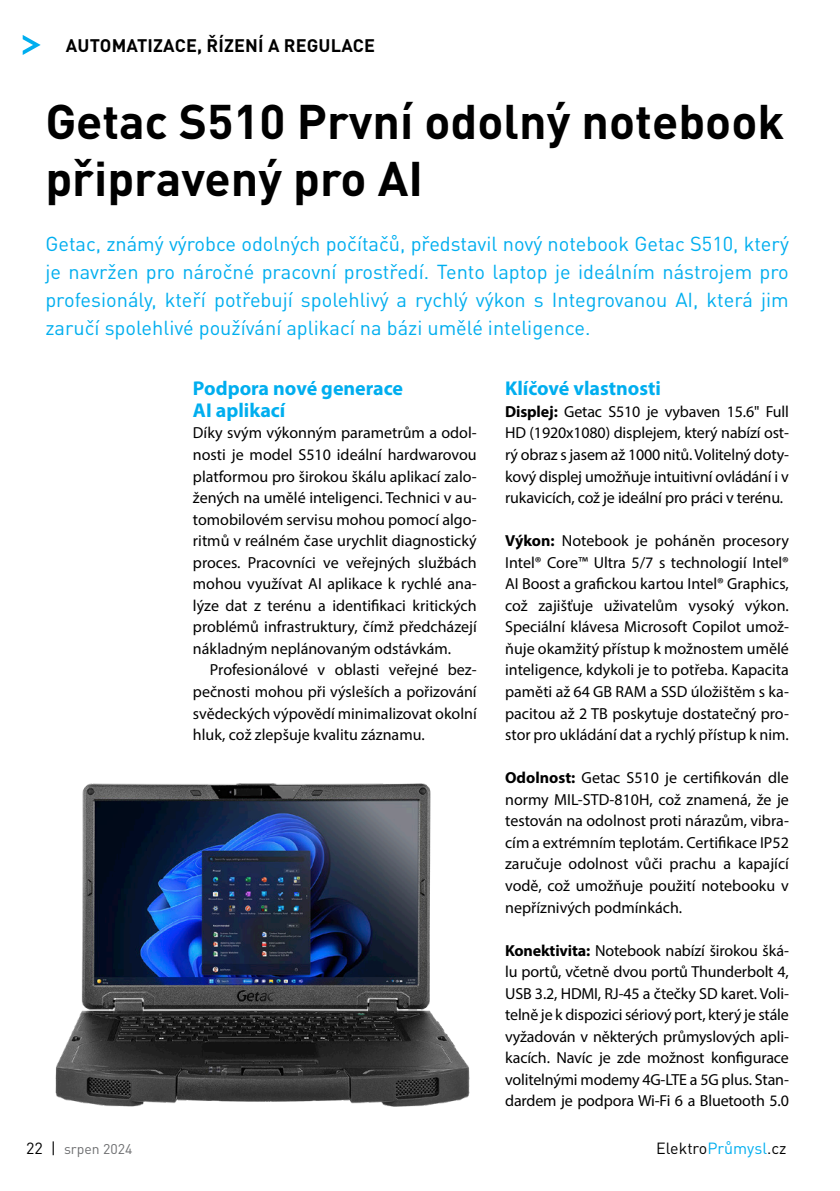
<style>
.page{position:relative;width:840px;height:1191px;background:#fff}
.page>*{position:absolute;margin:0;border:0;box-sizing:border-box;transform-origin:0 0}
.Nadpis_hlavní{font:700 48px/57.6px "DIN Pro";color:#000}
.Perex{font:20px/28px "DIN Pro";color:#00aeef;text-align:justify}
.Nadpis{font:700 20px "Myriad Pro";color:#00aeef}
.t1{font:700 18px "DIN Pro";letter-spacing:.01em;color:#000}
.Text_-_prni_odstavec{font:16px/21.6px "Myriad Pro";color:#000;text-align:justify}
.Text_-_další_odstavec{font:16px/21.6px "Myriad Pro";color:#000;text-align:justify}
.t2{font:16px "DIN Pro";color:#000}
.t3{font:14px "DIN Pro";color:#6d6e70}
.s1{font-size:16px;color:#000}
.s2{font-weight:700}
.s3{color:#00aeef}
</style>
<div class="page">
<svg style="left:23px;top:35px;width:18px;height:20px"></svg>
<img style="left:55px;top:783px;width:415px;height:324px">
<p class="t1" style="left:66px;top:33px;width:310px">AUTOMATIZACE, ŘÍZENÍ A REGULACE</p>
<p class="Nadpis_hlavní" style="left:45px;top:91px;width:740px">Getac S510 První odolný notebook připravený pro AI</p>
<p class="Perex" style="left:45px;top:229px;width:744px">Getac, známý výrobce odolných počítačů, představil nový notebook Getac S510, který je navržen pro náročné pracovní prostředí. Tento laptop je ideálním nástrojem pro profesionály, kteří potřebují spolehlivý a rychlý výkon s Integrovanou AI, která jim zaručí spolehlivé používání aplikací na bázi umělé inteligence.</p>
<p class="t3" style="left:26px;top:1139px;width:108px"><span class="s1">22 |</span> srpen 2024</p>
<p class="Nadpis" style="left:193px;top:375px;width:212px">Podpora nové generace</p>
<p class="Nadpis" style="left:193px;top:397px;width:94px">AI aplikací</p>
<p class="Text_-_prni_odstavec" style="left:193px;top:422px;width:285px">Díky svým výkonným parametrům a odol&shy;nosti je model S510 ideální hardwarovou platformou pro širokou škálu aplikací zalo&shy;žených na umělé inteligenci. Technici v au&shy;tomobilovém servisu mohou pomocí algo&shy;ritmů v reálném čase urychlit diagnostický proces. Pracovníci ve veřejných službách mohou využívat AI aplikace k rychlé ana&shy;lýze dat z terénu a identifikaci kritických problémů infrastruktury, čímž předcházejí nákladným neplánovaným odstávkám.</p>
<p class="Text_-_další_odstavec" style="left:193px;top:659px;width:285px;text-indent:17px">Profesionálové v oblasti veřejné bez&shy;pečnosti mohou při výsleších a pořizování svědeckých výpovědí minimalizovat okolní hluk, což zlepšuje kvalitu záznamu.</p>
<p class="Nadpis" style="left:505px;top:375px;width:157px">Klíčové vlastnosti</p>
<p class="Text_-_prni_odstavec" style="left:505px;top:400px;width:285px"><span class="s2">Displej:</span> Getac S510 je vybaven 15.6" Full HD (1920x1080) displejem, který nabízí ost&shy;rý obraz s jasem až 1000 nitů. Volitelný doty&shy;kový displej umožňuje intuitivní ovládání i v rukavicích, což je ideální pro práci v terénu.</p>
<p class="Text_-_prni_odstavec" style="left:505px;top:530px;width:285px"><span class="s2">Výkon:</span> Notebook je poháněn procesory Intel® Core™ Ultra 5/7 s technologií Intel® AI Boost a grafickou kartou Intel® Graphics, což zajišťuje uživatelům vysoký výkon.<br>Speciální klávesa Microsoft Copilot umož&shy;ňuje okamžitý přístup k možnostem umělé inteligence, kdykoli je to potřeba. Kapacita paměti až 64 GB RAM a SSD úložištěm s ka&shy;pacitou až 2 TB poskytuje dostatečný pro&shy;stor pro ukládání dat a rychlý přístup k nim.</p>
<p class="Text_-_prni_odstavec" style="left:505px;top:767px;width:285px"><span class="s2">Odolnost:</span> Getac S510 je certifikován dle normy MIL-STD-810H, což znamená, že je testován na odolnost proti nárazům, vibra&shy;cím a extrémním teplotám. Certifikace IP52 zaručuje odolnost vůči prachu a kapající vodě, což umožňuje použití notebooku v nepříznivých podmínkách.</p>
<p class="Text_-_prni_odstavec" style="left:505px;top:939px;width:285px"><span class="s2">Konektivita:</span> Notebook nabízí širokou šká&shy;lu portů, včetně dvou portů Thunderbolt 4, USB 3.2, HDMI, RJ-45 a čtečky SD karet. Voli&shy;telně je k dispozici sériový port, který je stále vyžadován v některých průmyslových apli&shy;kacích. Navíc je zde možnost konfigurace volitelnými modemy 4G-LTE a 5G plus. Stan&shy;dardem je podpora Wi-Fi 6 a Bluetooth 5.0</p>
<p class="t2" style="left:656px;top:1137px;width:132px">Elektro<span class="s3">Průmysl</span>.cz</p>
</div>
